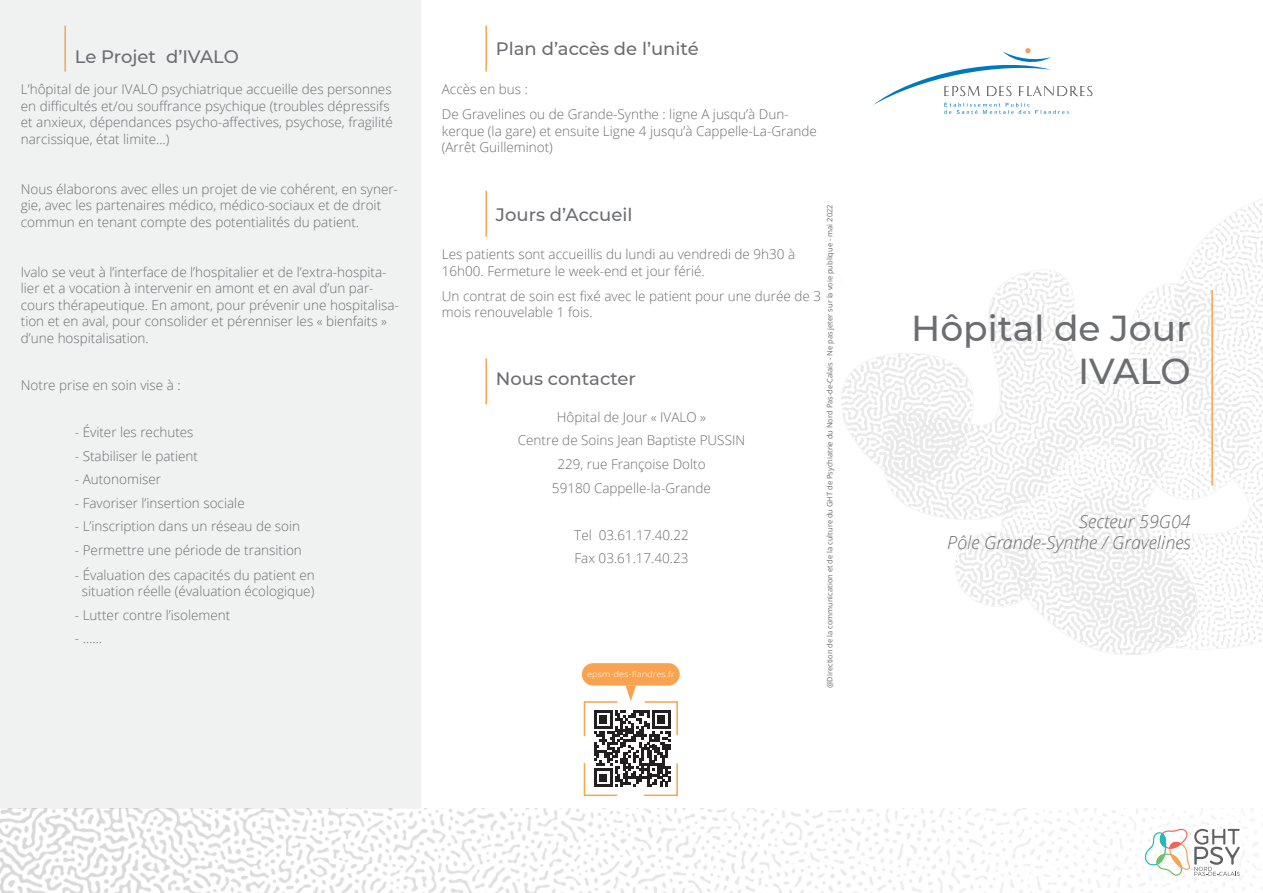
<style>
.page{position:relative;width:1263px;height:893px;background:#fff}
.page>*{position:absolute;margin:0;border:0;box-sizing:border-box;transform-origin:0 0}
.t1{font:500 36px "Montserrat";color:#6c6d70}
.t2{font:500 18px "Montserrat";color:#6c6d70}
.t3{font:italic 300 18px "Open Sans";color:#6c6d70}
.t4{font:300 13.5px/16.5px "Open Sans";color:#6c6d70}
.t5{font:300 7.95px "Open Sans";color:#fff;scale:1.19 1}
.t6{font:7.5px "Open Sans";color:#6c6d70}
</style>
<div class="page">
<img style="left:842px;top:198px;width:421px;height:457px">
<div style="left:0;top:0;width:421px;height:809px;background:#f0f1f1"></div>
<img style="left:0;top:809px;width:1242px;height:84px">
<hr style="left:64px;top:26px;width:2px;height:46px;background:#f9a350">
<hr style="left:485px;top:26px;width:2px;height:46px;background:#f9a350">
<hr style="left:1211px;top:290px;width:2px;height:196px;background:#f9a350">
<svg style="left:1144px;top:829px;width:96px;height:47px"></svg>
<svg style="left:873px;top:48px;width:219px;height:66px"></svg>
<hr style="left:485px;top:191px;width:2px;height:46px;background:#f9a350">
<hr style="left:485px;top:358px;width:2px;height:46px;background:#f9a350">
<div style="left:582px;top:663px;width:98px;height:23px;background:#f9a350;border-radius:11px"></div>
<svg style="left:583px;top:685px;width:95px;height:112px"></svg>
<p class="t2" style="left:75px;top:44px;width:165px">Le Projet d’IVALO</p>
<p class="t4" style="left:21px;top:81px;width:374px">L’hôpital de jour IVALO psychiatrique accueille des personnes en difficultés et/ou souffrance psychique (troubles dépressifs et anxieux, dépendances psycho-affectives, psychose, fragilité narcissique, état limite…)</p>
<p class="t4" style="left:21px;top:180px;width:379px">Nous élaborons avec elles un projet de vie cohérent, en syner&shy;gie, avec les partenaires médico, médico-sociaux et de droit commun en tenant compte des potentialités du patient.</p>
<p class="t4" style="left:21px;top:263px;width:379px">Ivalo se veut à l’interface de l’hospitalier et de l’extra-hospita&shy;lier et a vocation à intervenir en amont et en aval d’un par&shy;cours thérapeutique. En amont, pour prévenir une hospitalisa&shy;tion et en aval, pour consolider et pérenniser les « bienfaits » d’une hospitalisation.</p>
<p class="t4" style="left:21px;top:376px;width:161px">Notre prise en soin vise à :</p>
<p class="t4" style="left:75px;top:423px;width:120px">- Éviter les rechutes</p>
<p class="t4" style="left:75px;top:447px;width:125px">- Stabiliser le patient</p>
<p class="t4" style="left:75px;top:470px;width:88px">- Autonomiser</p>
<p class="t4" style="left:75px;top:494px;width:171px">- Favoriser l’insertion sociale</p>
<p class="t4" style="left:75px;top:517px;width:227px">- L’inscription dans un réseau de soin</p>
<p class="t4" style="left:75px;top:541px;width:229px">- Permettre une période de transition</p>
<p class="t4" style="left:75px;top:566px;width:242px;text-align:center">- Évaluation des capacités du patient en situation réelle (évaluation écologique)</p>
<p class="t4" style="left:75px;top:606px;width:157px">- Lutter contre l’isolement</p>
<p class="t4" style="left:75px;top:629px;width:29px">- ……</p>
<p class="t2" style="left:496px;top:36px;width:204px">Plan d’accès de l’unité</p>
<p class="t4" style="left:442px;top:81px;width:88px">Accès en bus :</p>
<p class="t4" style="left:442px;top:106px;width:377px">De Gravelines ou de Grande-Synthe : ligne A jusqu’à Dun&shy;kerque (la gare) et ensuite Ligne 4 jusqu’à Cappelle-La-Grande (Arrêt Guilleminot)</p>
<p class="t6" style="left:824px;top:688px;width:485px;rotate:-90deg">@Direction de la communication et de la culture du GHT de Psychiatrie du Nord Pas-de-Calais - Ne pas jeter sur la voie publique - mai 2022</p>
<p class="t2" style="left:496px;top:202px;width:138px">Jours d’Accueil</p>
<p class="t4" style="left:442px;top:246px;width:355px">Les patients sont accueillis du lundi au vendredi de 9h30 à<br>16h00. Fermeture le week-end et jour férié.</p>
<p class="t4" style="left:442px;top:287px;width:381px">Un contrat de soin est fixé avec le patient pour une durée de 3 mois renouvelable 1 fois.</p>
<p class="t2" style="left:496px;top:366px;width:142px">Nous contacter</p>
<p class="t4" style="left:557px;top:408px;width:151px">Hôpital de Jour « IVALO »</p>
<p class="t4" style="left:518px;top:432px;width:229px">Centre de Soins Jean Baptiste PUSSIN</p>
<p class="t4" style="left:557px;top:455px;width:150px">229, rue Françoise Dolto</p>
<p class="t4" style="left:552px;top:479px;width:161px">59180 Cappelle-la-Grande</p>
<p class="t4" style="left:574px;top:526px;width:116px">Tel 03.61.17.40.22</p>
<p class="t4" style="left:574px;top:549px;width:116px">Fax 03.61.17.40.23</p>
<p class="t5" style="left:587px;top:669px;width:75px">epsm-des-flandres.fr</p>
<p class="t1" style="left:911px;top:303px;width:281px">Hôpital de Jour</p>
<p class="t1" style="left:1078px;top:346px;width:114px">IVALO</p>
<p class="t3" style="left:1079px;top:509px;width:113px">Secteur 59G04</p>
<p class="t3" style="left:947px;top:530px;width:245px">Pôle Grande-Synthe / Gravelines</p>
</div>
